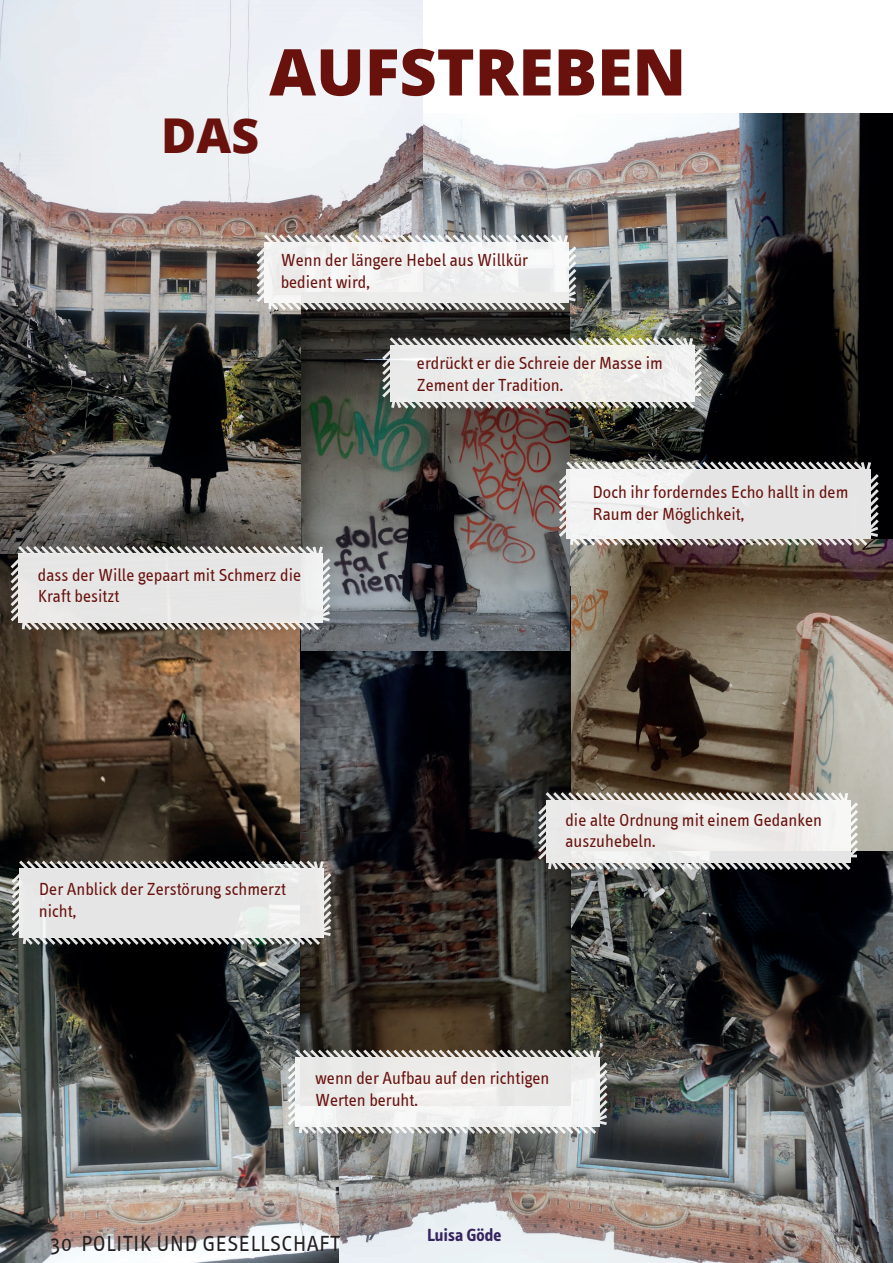
<style>
.page{position:relative;width:893px;height:1263px;background:#fff}
.page>*{position:absolute;margin:0;border:0;box-sizing:border-box;transform-origin:0 0}
.t1{font:800 64.5px "Open Sans";color:#68110d}
.t2{font:800 48px "Open Sans";color:#68110d}
.t3{font:22.5px "Info Text";letter-spacing:.015em;color:#231f20}
.t4{font:18px/21.6px "Info Text";color:#68110d}
.t5{font:700 18px "Info Text";color:#37235e}
</style>
<div class="page">
<img style="left:0;top:864px;width:340px;height:399px">
<img style="left:340px;top:850px;width:553px;height:413px">
<img style="left:0;top:553px;width:301px;height:311px">
<img style="left:570px;top:539px;width:323px;height:311px">
<img style="left:424px;top:114px;width:469px;height:425px">
<img style="left:0;top:0;width:423px;height:553px">
<img style="left:301px;top:650px;width:269px;height:398px">
<img style="left:301px;top:312px;width:269px;height:338px">
<svg style="left:255px;top:233px;width:323px;height:79px"></svg>
<svg style="left:557px;top:460px;width:323px;height:87px"></svg>
<svg style="left:537px;top:791px;width:322px;height:80px"></svg>
<svg style="left:10px;top:859px;width:323px;height:87px;background:#cacac9"></svg>
<svg style="left:286px;top:1048px;width:323px;height:87px"></svg>
<svg style="left:9px;top:544px;width:323px;height:88px;background:#cfcdcc"></svg>
<svg style="left:381px;top:336px;width:323px;height:74px;background:#cecfcb"></svg>
<h2 class="t2" style="left:161px;top:99px;width:99px">DAS</h2>
<h1 class="t1" style="left:269px;top:23px;width:418px">AUFSTREBEN</h1>
<p class="t4" style="left:281px;top:249px;width:249px">Wenn der längere Hebel aus Willkür bedient wird,</p>
<p class="t4" style="left:417px;top:352px;width:247px">erdrückt er die Schreie der Masse im<br>Zement der Tradition.</p>
<p class="t4" style="left:593px;top:482px;width:257px">Doch ihr forderndes Echo hallt in dem<br>Raum der Möglichkeit,</p>
<p class="t4" style="left:38px;top:564px;width:265px">dass der Wille gepaart mit Schmerz die<br>Kraft besitzt</p>
<p class="t4" style="left:39px;top:879px;width:249px">Der Anblick der Zerstörung schmerzt nicht,</p>
<p class="t4" style="left:565px;top:809px;width:258px">die alte Ordnung mit einem Gedanken auszuhebeln.</p>
<p class="t4" style="left:315px;top:1068px;width:236px">wenn der Aufbau auf den richtigen<br>Werten beruht.</p>
<p class="t3" style="left:51px;top:1231px;width:291px">30 POLITIK UND GESELLSCHAFT</p>
<p class="t5" style="left:427px;top:1225px;width:76px">Luisa Göde</p>
</div>
